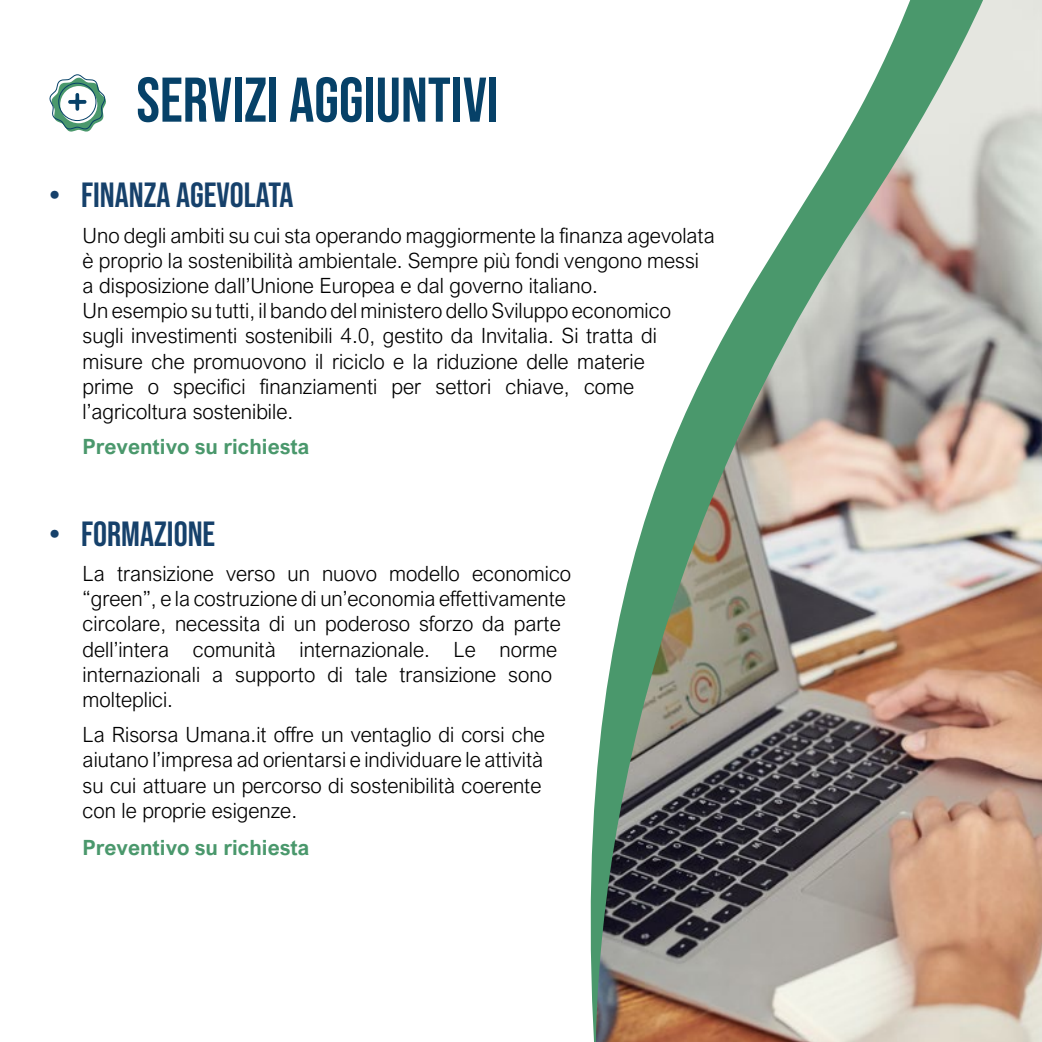
<style>
.page{position:relative;width:1042px;height:1042px;background:#fff}
.page>*{position:absolute;margin:0;border:0;box-sizing:border-box;transform-origin:0 0}
.t1{font:63px "Bebas Neue";color:#064168}
.t2{font:35px "Bebas Neue";color:#16416b}
.t3{font:300 21px/25.2px "Arial Nova";color:#000}
.t4{font:700 21px "Arial Nova";color:#4a986c}
</style>
<div class="page">
<svg style="left:49px;top:74px;width:57px;height:58px"></svg>
<img style="left:590px;top:0;width:452px;height:1042px">
<h1 class="t1" style="left:136px;top:64px;width:364px">SERVIZI AGGIUNTIVI</h1>
<h2 class="t2" style="left:50px;top:176px;width:245px">• FINANZA AGEVOLATA</h2>
<p class="t3" style="left:83px;top:222px;width:634px">Uno degli ambiti su cui sta operando maggiormente la finanza agevolata è proprio la sostenibilità ambientale. Sempre più fondi vengono messi a disposizione dall’Unione Europea e dal governo italiano.<br>Un esempio su tutti, il bando del ministero dello Sviluppo economico sugli investimenti sostenibili 4.0, gestito da Invitalia. Si tratta di misure che promuovono il riciclo e la riduzione delle materie<br>prime o specifici finanziamenti per settori chiave, come l’agricoltura sostenibile.</p>
<p class="t4" style="left:83px;top:434px;width:228px">Preventivo su richiesta</p>
<h2 class="t2" style="left:50px;top:514px;width:167px">• FORMAZIONE</h2>
<p class="t3" style="left:83px;top:561px;width:490px">La transizione verso un nuovo modello economico “green”, e la costruzione di un’economia effettivamente circolare, necessita di un poderoso sforzo da parte dell’intera comunità internazionale. Le norme internazionali a supporto di tale transizione sono molteplici.</p>
<p class="t3" style="left:83px;top:722px;width:464px">La Risorsa Umana.it offre un ventaglio di corsi che aiutano l’impresa ad orientarsi e individuare le attività su cui attuare un percorso di sostenibilità coerente con le proprie esigenze.</p>
<p class="t4" style="left:83px;top:835px;width:228px">Preventivo su richiesta</p>
</div>
